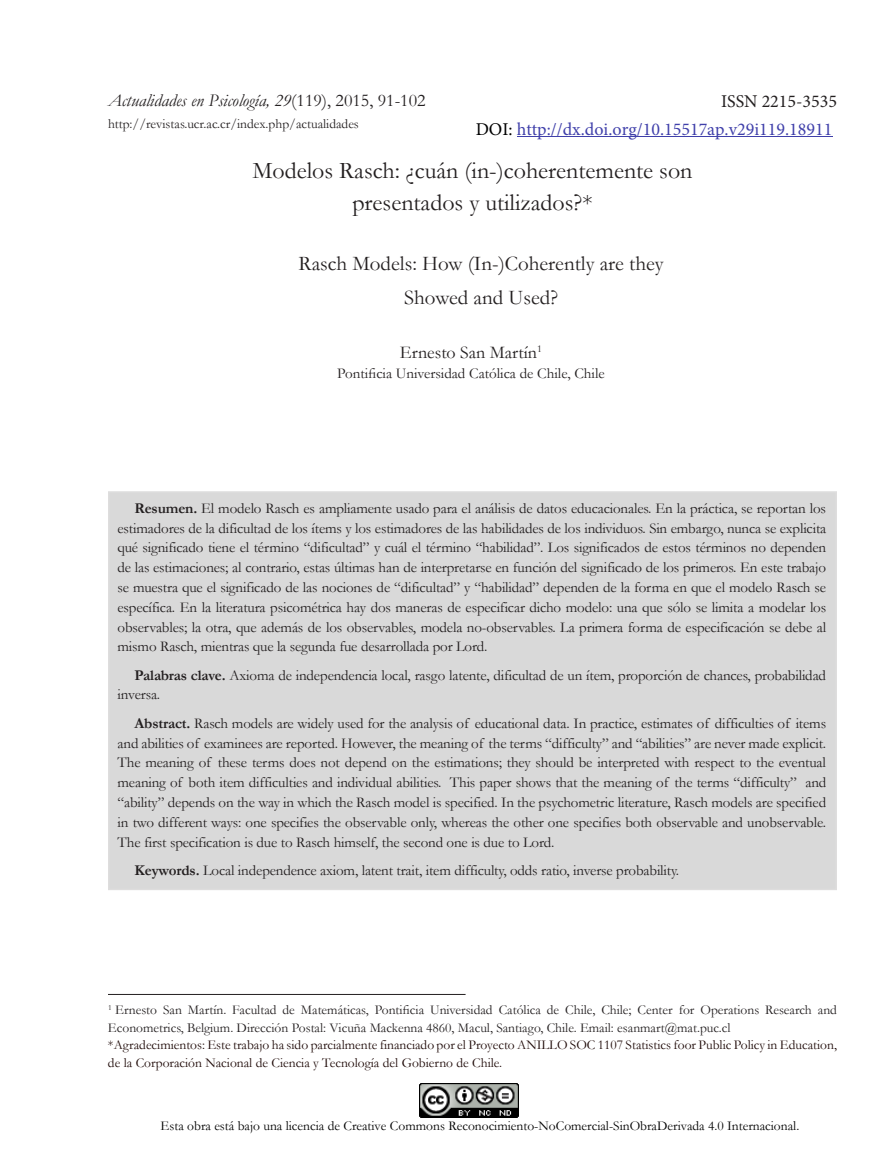
<style>
.page{position:relative;width:891px;height:1161px;background:#fff}
.page>*{position:absolute;margin:0;border:0;box-sizing:border-box;transform-origin:0 0}
.Main_title{font:24px "Garamond";color:#231f20}
.Texto{font:21px "Garamond";color:#231f20}
.t1{font:18px/27.3px "Minion Pro";color:#4040aa;text-align:right}
.t2{font:italic 18px "Garamond";color:#231f20}
.t3{font:18px "Garamond";color:#231f20}
.resumenes{font:15px/19.8px "Garamond";letter-spacing:-.01em;color:#231f20;text-align:justify}
.t4{font:13.5px/17.4px "Garamond";color:#231f20}
.t5{font:13.5px/17.4px "Garamond";color:#1f0a08}
.t6{font:13.5px "Garamond";color:#000}
.s1{font-style:normal}
.s2{color:#231f20}
.s3{color:#000}
.s4{font-weight:700}
</style>
<div class="page">
<div style="left:109px;top:492px;width:727px;height:397px;background:#d9d9d9"></div>
<hr style="left:108px;top:994px;width:358px;height:1px;background:#231f20">
<hr style="left:517px;top:136px;width:315px;height:1px;background:#4040aa">
<img style="left:420px;top:1083px;width:99px;height:35px">
<p class="t2" style="left:108px;top:88px;width:319px">Actualidades en Psicología, 29<span class="s1">(119), 2015, 91-102</span></p>
<p class="t4" style="left:108px;top:114px;width:252px">http://revistas.ucr.ac.cr/index.php/actualidades</p>
<p class="t1" style="left:476px;top:88px;width:363px"><span class="s2">ISSN 2215-3535<br></span><span class="s3">DOI:</span> http://dx.doi.org/10.15517ap.v29i119.18911</p>
<p class="Main_title" style="left:253px;top:154px;width:441px">Modelos Rasch: ¿cuán (in-)coherentemente son</p>
<p class="Main_title" style="left:352px;top:187px;width:242px">presentados y utilizados?*</p>
<p class="Texto" style="left:299px;top:249px;width:366px">Rasch Models: How (In-)Coherently are they</p>
<p class="Texto" style="left:404px;top:283px;width:155px">Showed and Used?</p>
<p class="t3" style="left:400px;top:341px;width:144px">Ernesto San Martín<sup>1</sup></p>
<p class="resumenes" style="left:337px;top:363px;width:269px">Pontificia Universidad Católica de Chile, Chile</p>
<p class="resumenes" style="left:118px;top:498px;width:710px;text-indent:17px"><span class="s4">Resumen.</span> El modelo Rasch es ampliamente usado para el análisis de datos educacionales. En la práctica, se reportan los estimadores de la dificultad de los ítems y los estimadores de las habilidades de los individuos. Sin embargo, nunca se explicita qué significado tiene el término “dificultad” y cuál el término “habilidad”. Los significados de estos términos no dependen de las estimaciones; al contrario, estas últimas han de interpretarse en función del significado de los primeros. En este trabajo se muestra que el significado de las nociones de “dificultad” y “habilidad” dependen de la forma en que el modelo Rasch se específica. En la literatura psicométrica hay dos maneras de especificar dicho modelo: una que sólo se limita a modelar los observables; la otra, que además de los observables, modela no-observables. La primera forma de especificación se debe al mismo Rasch, mientras que la segunda fue desarrollada por Lord.</p>
<p class="resumenes" style="left:118px;top:665px;width:710px;text-indent:17px"><span class="s4">Palabras clave.</span> Axioma de independencia local, rasgo latente, dificultad de un ítem, proporción de chances, probabilidad inversa.</p>
<p class="resumenes" style="left:118px;top:713px;width:710px;text-indent:17px"><span class="s4">Abstract.</span> Rasch models are widely used for the analysis of educational data. In practice, estimates of difficulties of items and abilities of examinees are reported. However, the meaning of the terms “difficulty” and “abilities” are never made explicit.<br>The meaning of these terms does not depend on the estimations; they should be interpreted with respect to the eventual meaning of both item difficulties and individual abilities. This paper shows that the meaning of the terms “difficulty” and “ability” depends on the way in which the Rasch model is specified. In the psychometric literature, Rasch models are specified in two different ways: one specifies the observable only, whereas the other one specifies both observable and unobservable.<br>The first specification is due to Rasch himself, the second one is due to Lord.</p>
<p class="resumenes" style="left:135px;top:860px;width:546px"><span class="s4">Keywords.</span> Local independence axiom, latent trait, item difficulty, odds ratio, inverse probability.</p>
<p class="t4" style="left:108px;top:1001px;width:731px"><sup>1</sup> Ernesto San Martín. Facultad de Matemáticas, Pontificia Universidad Católica de Chile, Chile; Center for Operations Research and<br>Econometrics, Belgium. Dirección Postal: Vicuña Mackenna 4860, Macul, Santiago, Chile. Email: esanmart@mat.puc.cl</p>
<p class="t5" style="left:108px;top:1036px;width:731px">*Agradecimientos: Este trabajo ha sido parcialmente financiado por el Proyecto ANILLO SOC 1107 Statistics foor Public Policy in Education, de la Corporación Nacional de Ciencia y Tecnología del Gobierno de Chile.</p>
<p class="t6" style="left:161px;top:1116px;width:640px">Esta obra está bajo una licencia de Creative Commons Reconocimiento-NoComercial-SinObraDerivada 4.0 Internacional.</p>
</div>
